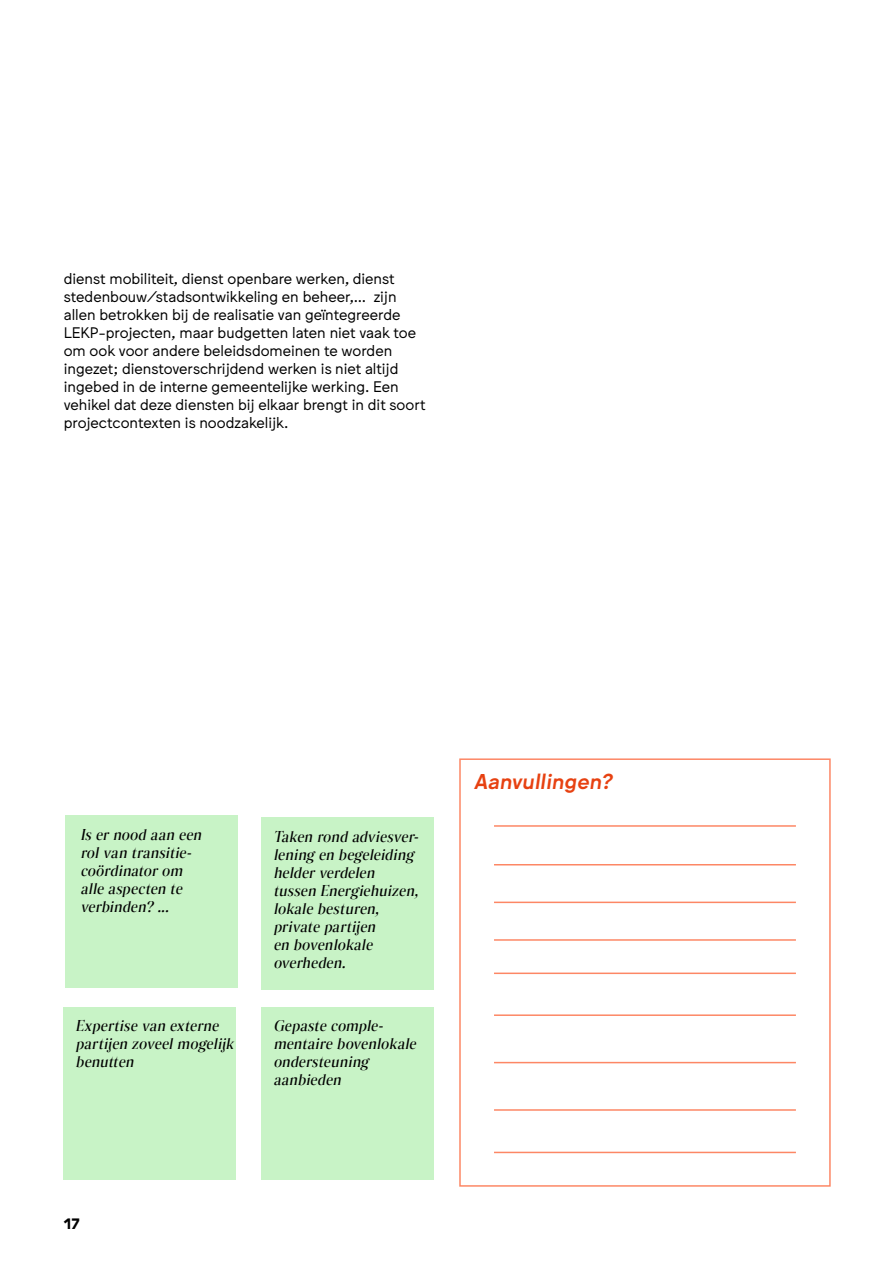
<style>
.page{position:relative;width:893px;height:1263px;background:#fff}
.page>*{position:absolute;margin:0;border:0;box-sizing:border-box;transform-origin:0 0}
.Quote_small{font:500 21px "Jungka";color:#e74111}
.Body_text{font:15px/18px "Jungka";color:#000}
.Post-it{font:italic 500 15px/18px "Rando Display";color:#000}
.t1{font:700 15px "Jungka";color:#000}
</style>
<div class="page">
<div style="left:65px;top:816px;width:173px;height:172px;background:#c8f3c6"></div>
<div style="left:261px;top:1007px;width:173px;height:172px;background:#c8f3c6"></div>
<div style="left:64px;top:1007px;width:172px;height:172px;background:#c8f3c6"></div>
<div style="left:261px;top:818px;width:173px;height:172px;background:#c8f3c6"></div>
<div style="left:459px;top:758px;width:372px;height:429px;border:2px solid #fd8765"></div>
<hr style="left:494px;top:825px;width:302px;height:2px;background:#fd8765">
<hr style="left:494px;top:864px;width:302px;height:1px;background:#fd8765">
<hr style="left:494px;top:901px;width:302px;height:2px;background:#fd8765">
<hr style="left:494px;top:939px;width:302px;height:2px;background:#fd8765">
<hr style="left:494px;top:972px;width:302px;height:2px;background:#fd8765">
<hr style="left:494px;top:1014px;width:302px;height:2px;background:#fd8765">
<hr style="left:494px;top:1062px;width:302px;height:1px;background:#fd8765">
<hr style="left:494px;top:1109px;width:302px;height:2px;background:#fd8765">
<hr style="left:494px;top:1152px;width:302px;height:1px;background:#fd8765">
<p class="Body_text" style="left:64px;top:270px;width:363px">dienst mobiliteit, dienst openbare werken, dienst stedenbouw/stadsontwikkeling en beheer,... zijn allen betrokken bij de realisatie van geïntegreerde LEKP-projecten, maar budgetten laten niet vaak toe om ook voor andere beleidsdomeinen te worden ingezet; dienstoverschrijdend werken is niet altijd ingebed in de interne gemeentelijke werking. Een vehikel dat deze diensten bij elkaar brengt in dit soort projectcontexten is noodzakelijk.</p>
<p class="Post-it" style="left:80px;top:825px;width:126px">Isernood aan een rolvan transitie&shy;coördinatorom alle aspecten te verbinden? ...</p>
<p class="Post-it" style="left:76px;top:1017px;width:163px">Expertise van externe partijen zoveelmogelijk benutten</p>
<p class="Post-it" style="left:273px;top:827px;width:150px">Taken rond adviesver&shy;lening en begeleiding helderverdelen tussen Energiehuizen, lokale besturen, private partijen<br>en bovenlokale overheden.</p>
<p class="Post-it" style="left:273px;top:1017px;width:148px">Gepaste comple&shy;mentaire bovenlokale ondersteuning aanbieden</p>
<p class="t1" style="left:64px;top:1215px;width:18px">17</p>
<p class="Quote_small" style="left:473px;top:766px;width:145px">Aanvullingen?</p>
</div>
